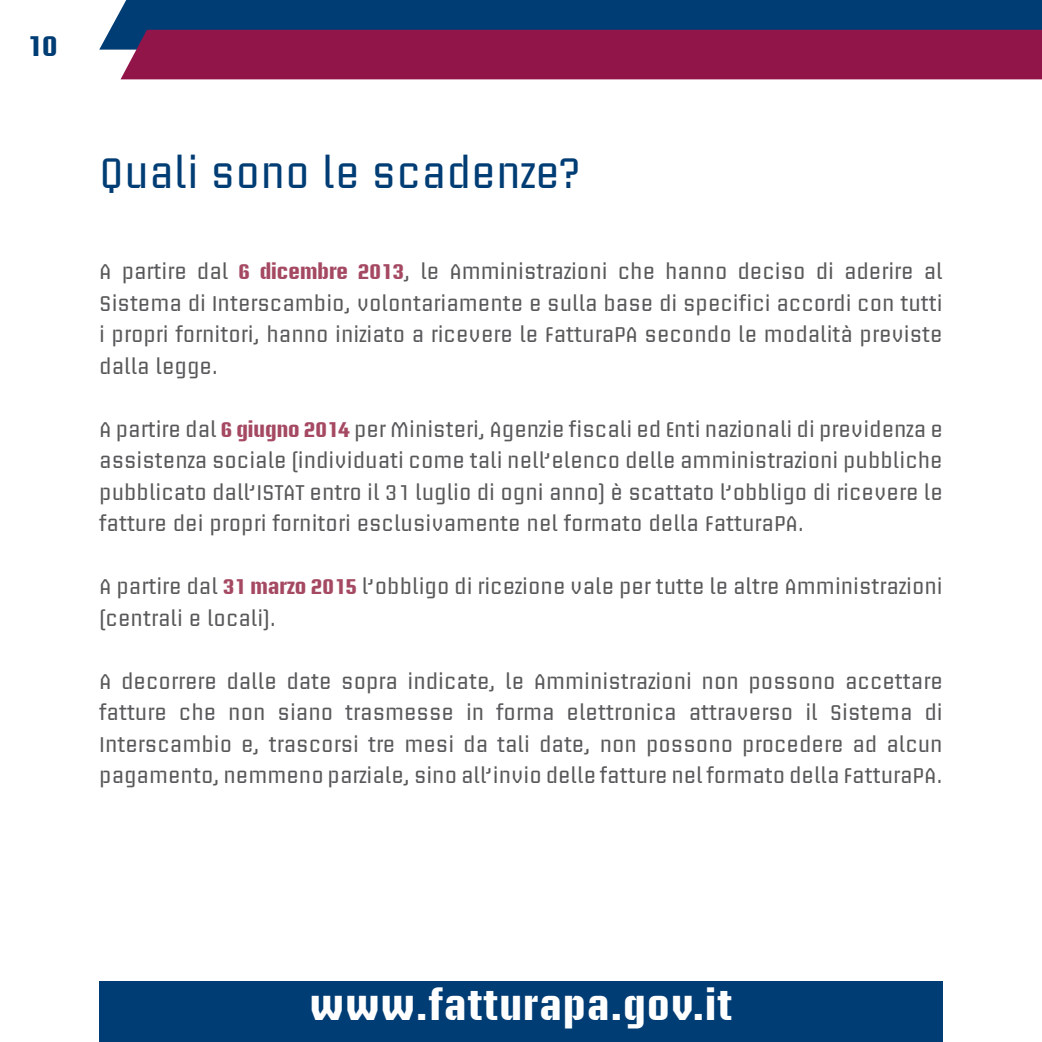
<style>
.page{position:relative;width:1042px;height:1042px;background:#fff}
.page>*{position:absolute;margin:0;border:0;box-sizing:border-box;transform-origin:0 0}
.t1{font:42px "Briem Akademi Std";color:#003d74}
.t2{font:700 41.12px "Briem Akademi Std";letter-spacing:.03em;color:#fff}
.t3{font:700 28px "Briem Akademi Std";color:#003d74}
.t4{font:21px/31.5px "Briem Akademi Std";color:#58585a;text-align:justify}
.s1{font-weight:700;color:#a54963}
</style>
<div class="page">
<div style="left:99px;top:0;width:943px;height:50px;background:#003d74"></div>
<div style="left:121px;top:30px;width:921px;height:49px;background:#911549"></div>
<div style="left:99px;top:982px;width:844px;height:60px;background:#003d74"></div>
<h3 class="t3" style="left:27px;top:31px;width:32px">10</h3>
<h1 class="t1" style="left:99px;top:150px;width:482px">Quali sono le scadenze?</h1>
<p class="t4" style="left:99px;top:256px;width:845px">A partire dal <span class="s1">6 dicembre 2013</span>, le Amministrazioni che hanno deciso di aderire al Sistema di Interscambio, volontariamente e sulla base di specifici accordi con tutti i propri fornitori, hanno iniziato a ricevere le FatturaPA secondo le modalità previste dalla legge.</p>
<p class="t4" style="left:99px;top:414px;width:845px">A partire dal <span class="s1">6 giugno 2014</span> per Ministeri, Agenzie fiscali ed Enti nazionali di previdenza e assistenza sociale (individuati come tali nell’elenco delle amministrazioni pubbliche pubblicato dall’ISTAT entro il 31 luglio di ogni anno) è scattato l’obbligo di ricevere le fatture dei propri fornitori esclusivamente nel formato della FatturaPA.</p>
<p class="t4" style="left:99px;top:571px;width:845px">A partire dal <span class="s1">31 marzo 2015</span> l’obbligo di ricezione vale per tutte le altre Amministrazioni (centrali e locali).</p>
<p class="t4" style="left:99px;top:666px;width:845px">A decorrere dalle date sopra indicate, le Amministrazioni non possono accettare fatture che non siano trasmesse in forma elettronica attraverso il Sistema di Interscambio e, trascorsi tre mesi da tali date, non possono procedere ad alcun pagamento, nemmeno parziale, sino all’invio delle fatture nel formato della FatturaPA.</p>
<h2 class="t2" style="left:310px;top:983px;width:424px">www.fatturapa.gov.it</h2>
</div>
